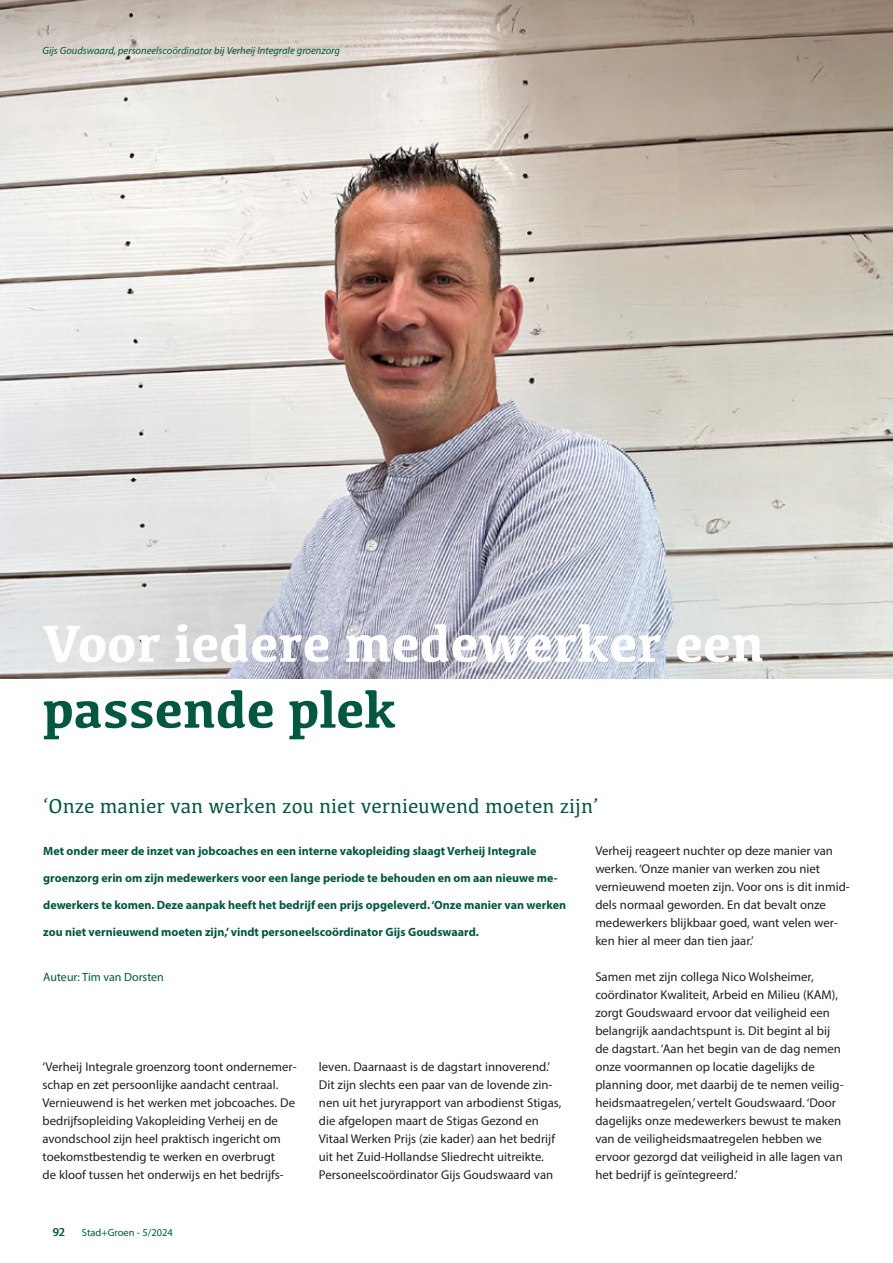
<style>
.page{position:relative;width:893px;height:1263px;background:#fff}
.page>*{position:absolute;margin:0;border:0;box-sizing:border-box;transform-origin:0 0}
.t1{font:700 54px "Kefa";color:#fff}
.t2{font:700 54px "Kefa";color:#005840}
.t3{font:21px "Kefa";color:#005840}
.t4{font:12.75px/18px "Myriad Pro";color:#231f20}
.t5{font:700 12px "Myriad Pro";color:#005840}
.t6{font:12px "Myriad Pro";color:#005840}
.t7{font:italic 10.5px "Myriad Pro";color:#005840}
.t8{font:10.5px "Myriad Pro";color:#005840}
</style>
<div class="page">
<img style="left:0;top:0;width:893px;height:678px">
<p class="t7" style="left:43px;top:44px;width:299px">Gijs Goudswaard, personeelscoördinator bij Verheij Integrale groenzorg</p>
<h1 class="t1" style="left:43px;top:607px;width:723px">Voor iedere medewerker een</h1>
<h1 class="t2" style="left:43px;top:673px;width:355px">passende plek</h1>
<h2 class="t3" style="left:43px;top:792px;width:557px">‘Onze manier van werken zou niet vernieuwend moeten zijn’</h2>
<p class="t5" style="left:43px;top:843px;width:495px">Met onder meer de inzet van jobcoaches en een interne vakopleiding slaagt Verheij Integrale</p>
<p class="t5" style="left:43px;top:870px;width:516px">groenzorg erin om zijn medewerkers voor een lange periode te behouden en om aan nieuwe me-</p>
<p class="t5" style="left:43px;top:897px;width:524px">dewerkers te komen. Deze aanpak heeft het bedrijf een prijs opgeleverd. ‘Onze manier van werken</p>
<p class="t5" style="left:43px;top:924px;width:437px">zou niet vernieuwend moeten zijn,’ vindt personeelscoördinator Gijs Goudswaard.</p>
<p class="t6" style="left:43px;top:970px;width:122px">Auteur: Tim van Dorsten</p>
<p class="t4" style="left:595px;top:842px;width:256px">Verheij reageert nuchter op deze manier van werken. ‘Onze manier van werken zou niet vernieuwend moeten zijn. Voor ons is dit inmid&shy;dels normaal geworden. En dat bevalt onze medewerkers blijkbaar goed, want velen wer&shy;ken hier al meer dan tien jaar.’</p>
<p class="t4" style="left:595px;top:968px;width:250px">Samen met zijn collega Nico Wolsheimer, coördinator Kwaliteit, Arbeid en Milieu (KAM), zorgt Goudswaard ervoor dat veiligheid een belangrijk aandachtspunt is. Dit begint al bij de dagstart. ‘Aan het begin van de dag nemen onze voormannen op locatie dagelijks de planning door, met daarbij de te nemen veilig&shy;heidsmaatregelen,’ vertelt Goudswaard. ‘Door dagelijks onze medewerkers bewust te maken van de veiligheidsmaatregelen hebben we ervoor gezorgd dat veiligheid in alle lagen van het bedrijf is geïntegreerd.’</p>
<p class="t4" style="left:43px;top:1058px;width:256px">‘Verheij Integrale groenzorg toont ondernemer&shy;schap en zet persoonlijke aandacht centraal.<br>Vernieuwend is het werken met jobcoaches. De bedrijfsopleiding Vakopleiding Verheij en de avondschool zijn heel praktisch ingericht om toekomstbestendig te werken en overbrugt<br>de kloof tussen het onderwijs en het bedrijfs-</p>
<p class="t4" style="left:319px;top:1058px;width:244px">leven. Daarnaast is de dagstart innoverend.’ Dit zijn slechts een paar van de lovende zin&shy;nen uit het juryrapport van arbodienst Stigas, die afgelopen maart de Stigas Gezond en Vitaal Werken Prijs (zie kader) aan het bedrijf uit het Zuid-Hollandse Sliedrecht uitreikte.<br>Personeelscoördinator Gijs Goudswaard van</p>
<p class="t6" style="left:53px;top:1224px;width:14px">92</p>
<p class="t8" style="left:82px;top:1226px;width:93px">Stad+Groen - 5/2024</p>
</div>
